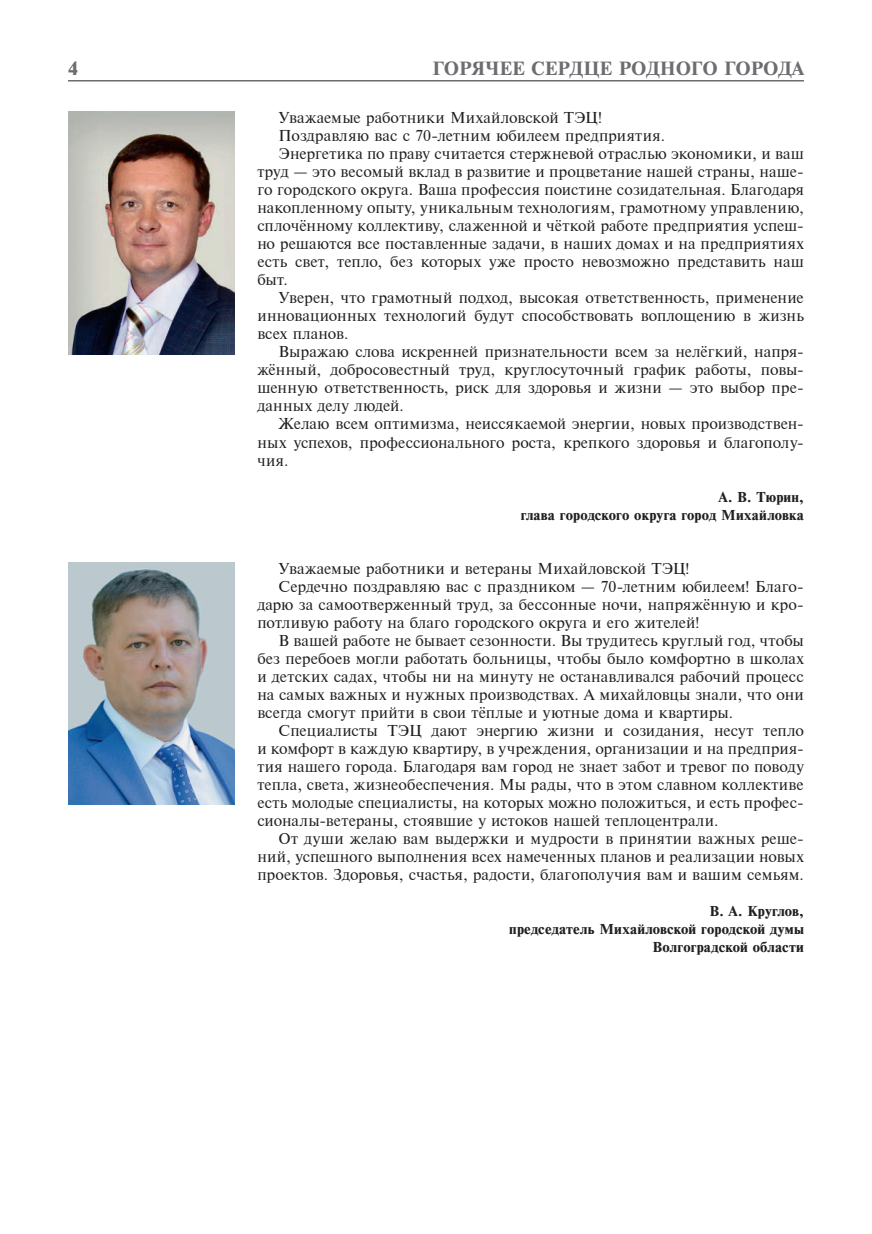
<style>
.page{position:relative;width:872px;height:1234px;background:#fff}
.page>*{position:absolute;margin:0;border:0;box-sizing:border-box;transform-origin:0 0}
.t1{font:700 18px "Times ET";color:#6c6d70}
.t2{font:15px "Times ET";letter-spacing:.01em;color:#231f20}
.t3{font:700 13.5px/18px "Times ET";letter-spacing:.01em;color:#231f20;text-align:right}
</style>
<div class="page">
<hr style="left:68px;top:80px;width:736px;height:1px;background:#231f20">
<img style="left:68px;top:112px;width:166px;height:242px">
<img style="left:68px;top:562px;width:166px;height:242px">
<p class="t1" style="left:68px;top:57px;width:12px">4</p>
<p class="t1" style="left:432px;top:57px;width:373px">ГОРЯЧЕЕ СЕРДЦЕ РОДНОГО ГОРОДА</p>
<p class="t2" style="left:279px;top:109px;width:325px">Уважаемые работники Михайловской ТЭЦ!</p>
<p class="t2" style="left:279px;top:127px;width:388px">Поздравляю вас с 70-летним юбилеем предприятия.</p>
<p class="t2" style="left:279px;top:145px;width:527px">Энергетика по праву считается стержневой отраслью экономики, и ваш</p>
<p class="t2" style="left:257px;top:163px;width:548px">труд — это весомый вклад в развитие и процветание нашей страны, наше-</p>
<p class="t2" style="left:257px;top:181px;width:548px">го городского округа. Ваша профессия поистине созидательная. Благодаря</p>
<p class="t2" style="left:257px;top:199px;width:548px">накопленному опыту, уникальным технологиям, грамотному управлению,</p>
<p class="t2" style="left:257px;top:217px;width:548px">сплочённому коллективу, слаженной и чёткой работе предприятия успеш-</p>
<p class="t2" style="left:257px;top:235px;width:548px">но решаются все поставленные задачи, в наших домах и на предприятиях</p>
<p class="t2" style="left:257px;top:253px;width:548px">есть свет, тепло, без которых уже просто невозможно представить наш</p>
<p class="t2" style="left:257px;top:271px;width:32px">быт.</p>
<p class="t2" style="left:279px;top:289px;width:527px">Уверен, что грамотный подход, высокая ответственность, применение</p>
<p class="t2" style="left:257px;top:307px;width:548px">инновационных технологий будут способствовать воплощению в жизнь</p>
<p class="t2" style="left:257px;top:325px;width:92px">всех планов.</p>
<p class="t2" style="left:279px;top:343px;width:527px">Выражаю слова искренней признательности всем за нелёгкий, напря-</p>
<p class="t2" style="left:257px;top:361px;width:548px">жённый, добросовестный труд, круглосуточный график работы, повы-</p>
<p class="t2" style="left:257px;top:379px;width:548px">шенную ответственность, риск для здоровья и жизни — это выбор пре-</p>
<p class="t2" style="left:257px;top:397px;width:148px">данных делу людей.</p>
<p class="t2" style="left:279px;top:415px;width:527px">Желаю всем оптимизма, неиссякаемой энергии, новых производствен-</p>
<p class="t2" style="left:257px;top:433px;width:548px">ных успехов, профессионального роста, крепкого здоровья и благополу-</p>
<p class="t2" style="left:257px;top:451px;width:33px">чия.</p>
<p class="t3" style="left:521px;top:487px;width:285px">А. В. Тюрин,<br>глава городского округа город Михайловка</p>
<p class="t2" style="left:279px;top:559px;width:412px">Уважаемые работники и ветераны Михайловской ТЭЦ!</p>
<p class="t2" style="left:279px;top:577px;width:527px">Сердечно поздравляю вас с праздником — 70-летним юбилеем! Благо-</p>
<p class="t2" style="left:257px;top:595px;width:548px">дарю за самоотверженный труд, за бессонные ночи, напряжённую и кро-</p>
<p class="t2" style="left:257px;top:613px;width:443px">потливую работу на благо городского округа и его жителей!</p>
<p class="t2" style="left:279px;top:631px;width:527px">В вашей работе не бывает сезонности. Вы трудитесь круглый год, чтобы</p>
<p class="t2" style="left:257px;top:649px;width:548px">без перебоев могли работать больницы, чтобы было комфортно в школах</p>
<p class="t2" style="left:257px;top:667px;width:548px">и детских садах, чтобы ни на минуту не останавливался рабочий процесс</p>
<p class="t2" style="left:257px;top:685px;width:548px">на самых важных и нужных производствах. А михайловцы знали, что они</p>
<p class="t2" style="left:257px;top:703px;width:477px">всегда смогут прийти в свои тёплые и уютные дома и квартиры.</p>
<p class="t2" style="left:279px;top:721px;width:527px">Специалисты ТЭЦ дают энергию жизни и созидания, несут тепло</p>
<p class="t2" style="left:257px;top:739px;width:548px">и комфорт в каждую квартиру, в учреждения, организации и на предприя-</p>
<p class="t2" style="left:257px;top:757px;width:548px">тия нашего города. Благодаря вам город не знает забот и тревог по поводу</p>
<p class="t2" style="left:257px;top:775px;width:548px">тепла, света, жизнеобеспечения. Мы рады, что в этом славном коллективе</p>
<p class="t2" style="left:257px;top:793px;width:548px">есть молодые специалисты, на которых можно положиться, и есть профес-</p>
<p class="t2" style="left:257px;top:811px;width:462px">сионалы-ветераны, стоявшие у истоков нашей теплоцентрали.</p>
<p class="t2" style="left:279px;top:829px;width:527px">От души желаю вам выдержки и мудрости в принятии важных реше-</p>
<p class="t2" style="left:257px;top:847px;width:548px">ний, успешного выполнения всех намеченных планов и реализации новых</p>
<p class="t2" style="left:257px;top:865px;width:548px">проектов. Здоровья, счастья, радости, благополучия вам и вашим семьям.</p>
<p class="t3" style="left:509px;top:901px;width:296px">В. А. Круглов,<br>председатель Михайловской городской думы<br>Волгоградской области</p>
</div>
